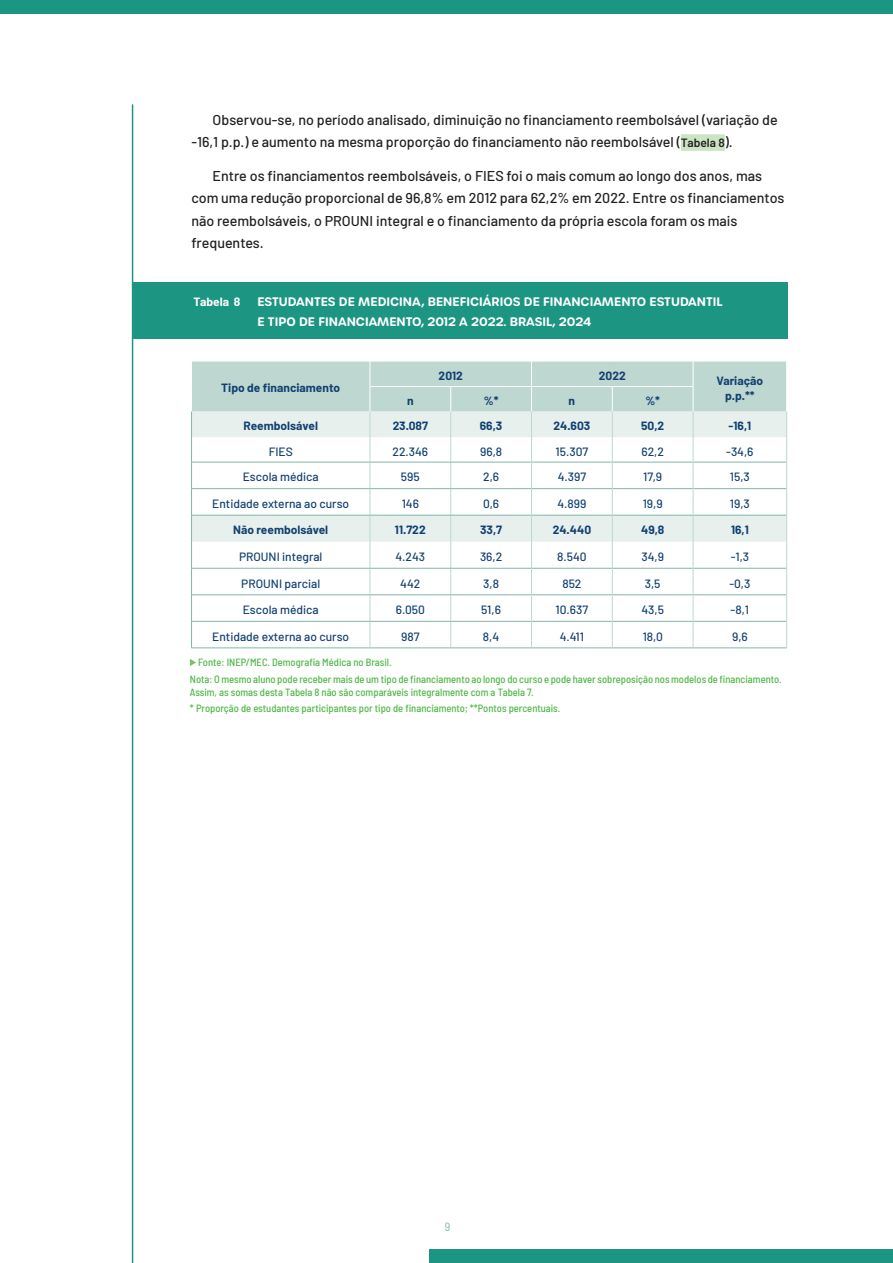
<style>
.page{position:relative;width:893px;height:1263px;background:#fff}
.page>*{position:absolute;margin:0;border:0;box-sizing:border-box;transform-origin:0 0}
.Texto_corrido{font:500 14.25px/22.5px "Barlow";color:#231f20}
.Tabela_-_medium{font:500 12px "Barlow";color:#124071}
.Tabela_-_negrito{font:700 12px/14.4px "Barlow";color:#124071;text-align:center}
.t1{font:600 12px/19.5px "Urbane Rounded";color:#fff}
.t2{font:700 12px "Barlow";color:#fff}
.t3{font:semi-condensed 12px "Barlow";color:#83b6ab}
.Fonte{font:500 semi-condensed 10.5px/12.6px "Barlow";color:#51b948}
.s1{font-weight:600;font-size:12px}
</style>
<div class="page">
<div style="left:429px;top:1250px;width:464px;height:13px;background:#1c9683"></div>
<div style="left:0;top:0;width:893px;height:13px;background:#1c9683"></div>
<hr style="left:132px;top:105px;width:1px;height:1158px;background:#1c9683">
<div style="left:681px;top:134px;width:44px;height:17px;background:#cbe4c1"></div>
<div style="left:133px;top:282px;width:655px;height:56px;background:#1c9683"></div>
<hr style="left:191px;top:648px;width:179px;height:1px;background:#83b6ab">
<hr style="left:370px;top:648px;width:81px;height:1px;background:#83b6ab">
<hr style="left:451px;top:648px;width:80px;height:1px;background:#83b6ab">
<hr style="left:531px;top:648px;width:81px;height:1px;background:#83b6ab">
<hr style="left:612px;top:648px;width:81px;height:1px;background:#83b6ab">
<hr style="left:693px;top:648px;width:94px;height:1px;background:#83b6ab">
<svg style="left:191px;top:361px;width:596px;height:287px"></svg>
<svg style="left:190px;top:659px;width:6px;height:7px"></svg>
<p class="Texto_corrido" style="left:191px;top:107px;width:588px;text-indent:21px">Observou-se, no período analisado, diminuição no financiamento reembolsável (variação de -16,1 p.p.) e aumento na mesma proporção do financiamento não reembolsável (<span class="s1">Tabela 8</span>).</p>
<p class="Texto_corrido" style="left:191px;top:163px;width:595px;text-indent:21px">Entre os financiamentos reembolsáveis, o FIES foi o mais comum ao longo dos anos, mas com uma redução proporcional de 96,8% em 2012 para 62,2% em 2022. Entre os financiamentos não reembolsáveis, o PROUNI integral e o financiamento da própria escola foram os mais frequentes.</p>
<p class="t2" style="left:194px;top:295px;width:48px">Tabela 8</p>
<p class="t1" style="left:257px;top:292px;width:467px">ESTUDANTES DE MEDICINA, BENEFICIÁRIOS DE FINANCIAMENTO ESTUDANTIL<br>E TIPO DE FINANCIAMENTO, 2012 A 2022. BRASIL, 2024</p>
<p class="Tabela_-_negrito" style="left:221px;top:381px;width:120px">Tipo de financiamento</p>
<p class="Tabela_-_negrito" style="left:439px;top:368px;width:26px">2012</p>
<p class="Tabela_-_negrito" style="left:599px;top:368px;width:28px">2022</p>
<p class="Tabela_-_negrito" style="left:407px;top:393px;width:8px">n</p>
<p class="Tabela_-_negrito" style="left:484px;top:393px;width:16px">%*</p>
<p class="Tabela_-_negrito" style="left:569px;top:393px;width:8px">n</p>
<p class="Tabela_-_negrito" style="left:645px;top:393px;width:16px">%*</p>
<p class="Tabela_-_negrito" style="left:717px;top:374px;width:48px">Variação p.p.**</p>
<p class="Tabela_-_negrito" style="left:243px;top:419px;width:76px">Reembolsável</p>
<p class="Tabela_-_negrito" style="left:393px;top:419px;width:37px">23.087</p>
<p class="Tabela_-_negrito" style="left:480px;top:419px;width:24px">66,3</p>
<p class="Tabela_-_negrito" style="left:553px;top:419px;width:38px">24.603</p>
<p class="Tabela_-_negrito" style="left:641px;top:419px;width:25px">50,2</p>
<p class="Tabela_-_negrito" style="left:729px;top:419px;width:24px">-16,1</p>
<p class="Tabela_-_medium" style="left:269px;top:442px;width:26px">FIES</p>
<p class="Tabela_-_medium" style="left:392px;top:442px;width:37px">22.346</p>
<p class="Tabela_-_medium" style="left:480px;top:442px;width:24px">96,8</p>
<p class="Tabela_-_medium" style="left:556px;top:442px;width:34px">15.307</p>
<p class="Tabela_-_medium" style="left:641px;top:442px;width:24px">62,2</p>
<p class="Tabela_-_medium" style="left:726px;top:442px;width:29px">-34,6</p>
<p class="Tabela_-_medium" style="left:243px;top:468px;width:77px">Escola médica</p>
<p class="Tabela_-_medium" style="left:401px;top:468px;width:20px">595</p>
<p class="Tabela_-_medium" style="left:483px;top:468px;width:17px">2,6</p>
<p class="Tabela_-_medium" style="left:558px;top:468px;width:30px">4.397</p>
<p class="Tabela_-_medium" style="left:643px;top:468px;width:20px">17,9</p>
<p class="Tabela_-_medium" style="left:730px;top:468px;width:21px">15,3</p>
<p class="Tabela_-_medium" style="left:212px;top:495px;width:138px">Entidade externa ao curso</p>
<p class="Tabela_-_medium" style="left:402px;top:495px;width:19px">146</p>
<p class="Tabela_-_medium" style="left:483px;top:495px;width:18px">0,6</p>
<p class="Tabela_-_medium" style="left:557px;top:495px;width:31px">4.899</p>
<p class="Tabela_-_medium" style="left:643px;top:495px;width:21px">19,9</p>
<p class="Tabela_-_medium" style="left:730px;top:495px;width:21px">19,3</p>
<p class="Tabela_-_negrito" style="left:233px;top:523px;width:97px">Não reembolsável</p>
<p class="Tabela_-_negrito" style="left:395px;top:523px;width:32px">11.722</p>
<p class="Tabela_-_negrito" style="left:480px;top:523px;width:24px">33,7</p>
<p class="Tabela_-_negrito" style="left:553px;top:523px;width:40px">24.440</p>
<p class="Tabela_-_negrito" style="left:641px;top:523px;width:25px">49,8</p>
<p class="Tabela_-_negrito" style="left:731px;top:523px;width:19px">16,1</p>
<p class="Tabela_-_medium" style="left:239px;top:548px;width:85px">PROUNI integral</p>
<p class="Tabela_-_medium" style="left:395px;top:548px;width:31px">4.243</p>
<p class="Tabela_-_medium" style="left:480px;top:548px;width:24px">36,2</p>
<p class="Tabela_-_medium" style="left:557px;top:548px;width:31px">8.540</p>
<p class="Tabela_-_medium" style="left:641px;top:548px;width:24px">34,9</p>
<p class="Tabela_-_medium" style="left:731px;top:548px;width:20px">-1,3</p>
<p class="Tabela_-_medium" style="left:241px;top:574px;width:80px">PROUNI parcial</p>
<p class="Tabela_-_medium" style="left:400px;top:574px;width:22px">442</p>
<p class="Tabela_-_medium" style="left:483px;top:574px;width:17px">3,8</p>
<p class="Tabela_-_medium" style="left:562px;top:574px;width:21px">852</p>
<p class="Tabela_-_medium" style="left:645px;top:574px;width:17px">3,5</p>
<p class="Tabela_-_medium" style="left:729px;top:574px;width:23px">-0,3</p>
<p class="Tabela_-_medium" style="left:243px;top:601px;width:77px">Escola médica</p>
<p class="Tabela_-_medium" style="left:396px;top:601px;width:31px">6.050</p>
<p class="Tabela_-_medium" style="left:481px;top:601px;width:21px">51,6</p>
<p class="Tabela_-_medium" style="left:556px;top:601px;width:34px">10.637</p>
<p class="Tabela_-_medium" style="left:641px;top:601px;width:24px">43,5</p>
<p class="Tabela_-_medium" style="left:731px;top:601px;width:20px">-8,1</p>
<p class="Tabela_-_medium" style="left:212px;top:627px;width:138px">Entidade externa ao curso</p>
<p class="Tabela_-_medium" style="left:401px;top:627px;width:20px">987</p>
<p class="Tabela_-_medium" style="left:483px;top:627px;width:18px">8,4</p>
<p class="Tabela_-_medium" style="left:560px;top:627px;width:26px">4.411</p>
<p class="Tabela_-_medium" style="left:643px;top:627px;width:22px">18,0</p>
<p class="Tabela_-_medium" style="left:732px;top:627px;width:17px">9,6</p>
<p class="Fonte" style="left:198px;top:655px;width:195px">Fonte: INEP/MEC. Demografia Médica no Brasil.</p>
<p class="Fonte" style="left:190px;top:672px;width:593px">Nota: O mesmo aluno pode receber mais de um tipo de financiamento ao longo do curso e pode haver sobreposição nos modelos de financiamento.<br>Assim, as somas desta Tabela 8 não são comparáveis integralmente com a Tabela 7.</p>
<p class="Fonte" style="left:190px;top:701px;width:372px">* Proporção de estudantes participantes por tipo de financiamento; **Pontos percentuais.</p>
<p class="t3" style="left:445px;top:1218px;width:7px">9</p>
</div>
